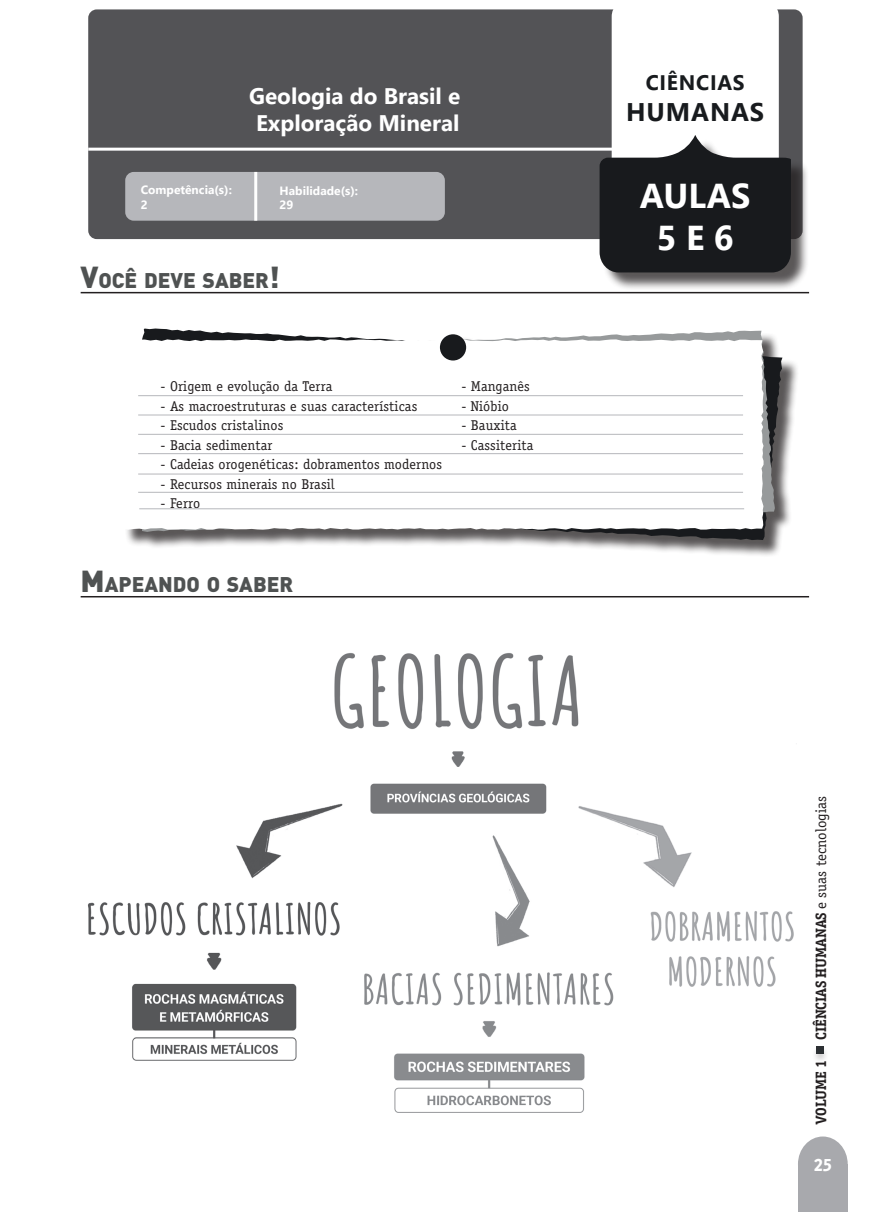
<style>
.page{position:relative;width:893px;height:1212px;background:#fff}
.page>*{position:absolute;margin:0;border:0;box-sizing:border-box;transform-origin:0 0}
.t1{font:700 34.5px "Segoe UI";color:#fff}
.t2{font:700 25.5px "Segoe UI";letter-spacing:.035em;color:#181b1e}
.t3{font:700 22.5px "Segoe UI";color:#fff}
._17_EO_título{font:900 21px "DINOT";color:#4f5252}
.t4{font:700 21px "Segoe UI";letter-spacing:.035em;color:#181b1e}
.t5{font:18px "Secular One";color:#fff}
.t6{font:15px "Officina Serif Std";color:#231f20}
.t7{font:700 15px "Officina Ser ITC";color:#231f20}
.t8{font:14.25px "Officina Serif Std";letter-spacing:.01em;color:#231f20}
.t9{font:700 12px "Segoe UI";color:#fff}
.s1{font-size:30px}
.s2{font-family:"Officina Ser ITC";font-weight:700}
</style>
<div class="page">
<div style="left:88px;top:9px;width:715px;height:230px;background:#535356;border-radius:9px"></div>
<div style="left:798px;top:1136px;width:50px;height:56px;background:#a8a9ad;border-radius:50%"></div>
<div style="left:798px;top:1165px;width:50px;height:47px;background:#a8a9ad"></div>
<hr style="left:88px;top:148px;width:550px;height:3px;background:#fff">
<div style="left:811px;top:1046px;width:18px;height:17px;background:#231f20;opacity:.21"></div>
<div style="left:816px;top:1046px;width:8px;height:7px;background:#2c3033"></div>
<div style="left:612px;top:0;width:167px;height:261px;background:#fff;border-radius:17px"></div>
<div style="left:602px;top:139px;width:208px;height:152px;background:#231f20;opacity:.75"></div>
<svg style="left:600px;top:135px;width:191px;height:137px;background:#37393b"></svg>
<div style="left:125px;top:172px;width:320px;height:49px;background:#b6b7bb;border-radius:9px"></div>
<hr style="left:254px;top:172px;width:3px;height:49px;background:#fff">
<hr style="left:81px;top:292px;width:728px;height:1px;background:#231f20">
<hr style="left:81px;top:596px;width:728px;height:1px;background:#231f20">
<img style="left:88px;top:653px;width:706px;height:460px">
<div style="left:124px;top:331px;width:675px;height:226px;background:#231f20;opacity:.75"></div>
<svg style="left:125px;top:328px;width:657px;height:212px"></svg>
<svg style="left:128px;top:331px;width:647px;height:201px"></svg>
<svg style="left:124px;top:339px;width:640px;height:191px"></svg>
<div style="left:440px;top:334px;width:26px;height:26px;background:#181a1d;border-radius:50%"></div>
<hr style="left:138px;top:395px;width:605px;height:1px;background:#b6b7bb">
<hr style="left:138px;top:415px;width:605px;height:1px;background:#b6b7bb">
<hr style="left:138px;top:434px;width:605px;height:1px;background:#b6b7bb">
<hr style="left:138px;top:453px;width:605px;height:1px;background:#b6b7bb">
<hr style="left:138px;top:474px;width:605px;height:1px;background:#b6b7bb">
<hr style="left:138px;top:492px;width:605px;height:1px;background:#b6b7bb">
<hr style="left:139px;top:508px;width:605px;height:1px;background:#b6b7bb">
<p class="t3" style="left:249px;top:74px;width:213px">Geologia do Brasil e</p>
<p class="t3" style="left:256px;top:101px;width:205px">Exploração Mineral</p>
<p class="t9" style="left:141px;top:179px;width:93px">Competência(s):</p>
<p class="t9" style="left:141px;top:193px;width:8px">2</p>
<p class="t9" style="left:280px;top:179px;width:80px">Habilidade(s):</p>
<p class="t9" style="left:280px;top:193px;width:15px">29</p>
<p class="_17_EO_título" style="left:81px;top:266px;width:201px"><span class="s1">V</span>OCÊ DEVE SABER<span class="s1">!</span></p>
<p class="t8" style="left:161px;top:378px;width:173px">- Origem e evolução da Terra</p>
<p class="t8" style="left:161px;top:398px;width:258px">- As macroestruturas e suas características</p>
<p class="t8" style="left:161px;top:417px;width:124px">- Escudos cristalinos</p>
<p class="t8" style="left:161px;top:437px;width:113px">- Bacia sedimentar</p>
<p class="t8" style="left:161px;top:456px;width:283px">- Cadeias orogenéticas: dobramentos modernos</p>
<p class="t8" style="left:161px;top:476px;width:176px">- Recursos minerais no Brasil</p>
<p class="t8" style="left:161px;top:495px;width:41px">- Ferro</p>
<p class="t8" style="left:461px;top:378px;width:70px">- Manganês</p>
<p class="t8" style="left:461px;top:398px;width:49px">- Nióbio</p>
<p class="t8" style="left:461px;top:417px;width:57px">- Bauxita</p>
<p class="t8" style="left:461px;top:437px;width:74px">- Cassiterita</p>
<p class="_17_EO_título" style="left:81px;top:570px;width:214px"><span class="s1">M</span>APEANDO O SABER</p>
<p class="t4" style="left:646px;top:63px;width:100px">CIÊNCIAS</p>
<p class="t2" style="left:626px;top:88px;width:140px">HUMANAS</p>
<p class="t1" style="left:640px;top:163px;width:112px">AULAS</p>
<p class="t1" style="left:657px;top:205px;width:79px">5 E 6</p>
<p class="t6" style="left:812px;top:1040px;width:245px;rotate:-90deg"><span class="s2">CIÊNCIAS HUMANAS</span> e suas tecnologias</p>
<p class="t7" style="left:812px;top:1124px;width:66px;rotate:-90deg">VOLUME 1</p>
<p class="t5" style="left:814px;top:1152px;width:20px">25</p>
</div>
